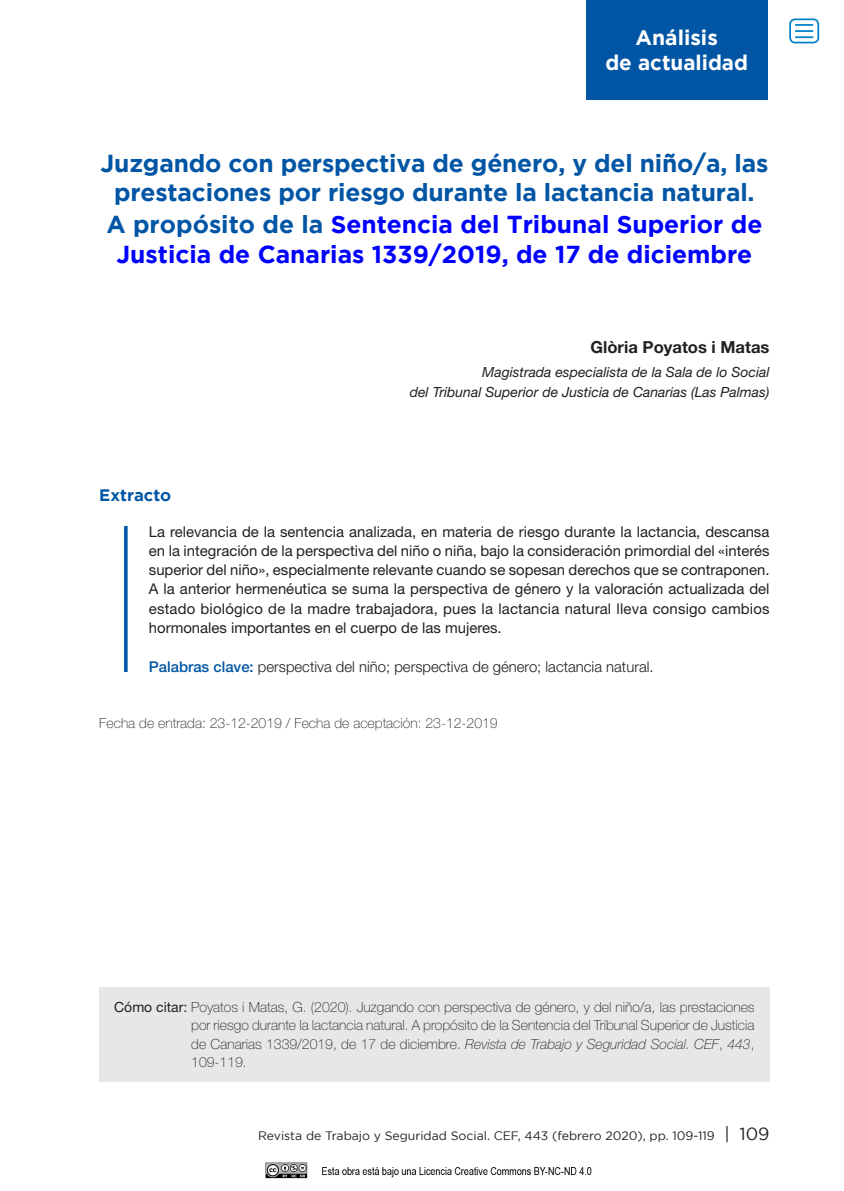
<style>
.page{position:relative;width:844px;height:1191px;background:#fff}
.page>*{position:absolute;margin:0;border:0;box-sizing:border-box;transform-origin:0 0}
.t1{font:700 24.5px/30.3px "Gotham";letter-spacing:-.005em;color:#0155a5;text-align:center}
.t2{font:700 21px/24.5px "Gotham";color:#fff;text-align:center}
.t3{font:700 16.62px "Helvetica Neue LT Std";color:#231f20}
.t4{font:700 16.62px "Gotham";color:#0155a5}
.t5{font:14.88px/19.2px "Helvetica Neue LT Std";color:#231f20;text-align:justify}
.t6{font:300 14.88px "Helvetica Neue LT Std";color:#231f20}
.t7{font:100 14px/18.4px "Helvetica Neue LT Std";color:#231f20;text-align:justify}
.t8{font:italic 14px/19.2px "Helvetica Neue LT Std";color:#231f20;text-align:right}
.t9{font:12.25px "Gotham";color:#231f20}
.s1{color:#00f}
.s2{font-weight:500;color:#0155a5}
.s3{font-weight:400}
.s4{font-style:italic}
.s5{font-size:17.5px}
</style>
<div class="page">
<img style="left:265px;top:1162px;width:327px;height:17px">
<svg style="left:124px;top:526px;width:4px;height:146px"></svg>
<div style="left:585px;top:0;width:182px;height:99px;background:#0155a5"></div>
<div style="left:99px;top:987px;width:670px;height:94px;background:#e6e7e9"></div>
<div style="left:789px;top:18px;width:30px;height:25px;border:2px solid #0082c8;border-radius:5px"></div>
<svg style="left:795px;top:24px;width:18px;height:14px"></svg>
<h2 class="t2" style="left:605px;top:25px;width:144px">Análisis<br>de actualidad</h2>
<h1 class="t1" style="left:100px;top:147px;width:669px">Juzgando con perspectiva de género, y del niño/a, las prestaciones por riesgo durante la lactancia natural.<br>A propósito de la <span class="s1">Sentencia del Tribunal Superior de Justicia de Canarias 1339/2019, de 17 de diciembre</span></h1>
<p class="t3" style="left:590px;top:337px;width:180px">Glòria Poyatos i Matas</p>
<p class="t8" style="left:409px;top:362px;width:361px">Magistrada especialista de la Sala de lo Social<br>del Tribunal Superior de Justicia de Canarias (Las Palmas)</p>
<p class="t4" style="left:99px;top:486px;width:73px">Extracto</p>
<p class="t5" style="left:149px;top:521px;width:622px">La relevancia de la sentencia analizada, en materia de riesgo durante la lactancia, descansa en la integración de la perspectiva del niño o niña, bajo la consideración primordial del «interés superior del niño», especialmente relevante cuando se sopesan derechos que se contraponen.<br>A la anterior hermenéutica se suma la perspectiva de género y la valoración actualizada del estado biológico de la madre trabajadora, pues la lactancia natural lleva consigo cambios hormonales importantes en el cuerpo de las mujeres.</p>
<p class="t6" style="left:149px;top:657px;width:506px"><span class="s2">Palabras clave:</span> perspectiva del niño; perspectiva de género; lactancia natural.</p>
<p class="t7" style="left:99px;top:713px;width:400px">Fecha de entrada: 23-12-2019 / Fecha de aceptación: 23-12-2019</p>
<p class="t7" style="left:191px;top:997px;width:564px;text-indent:-77px"><span class="s3">Cómo citar:</span> Poyatos i Matas, G. (2020). Juzgando con perspectiva de género, y del niño/a, las prestaciones por riesgo durante la lactancia natural. A propósito de la Sentencia del Tribunal Superior de Justicia de Canarias 1339/2019, de 17 de diciembre. <span class="s4">Revista de Trabajo y Seguridad Social. CEF</span>, <span class="s4">443</span>, 109-119.</p>
<p class="t9" style="left:258px;top:1128px;width:512px">Revista de Trabajo y Seguridad Social. CEF, 443 (febrero 2020), pp. 109-119 <span class="s5">| 109</span></p>
</div>
